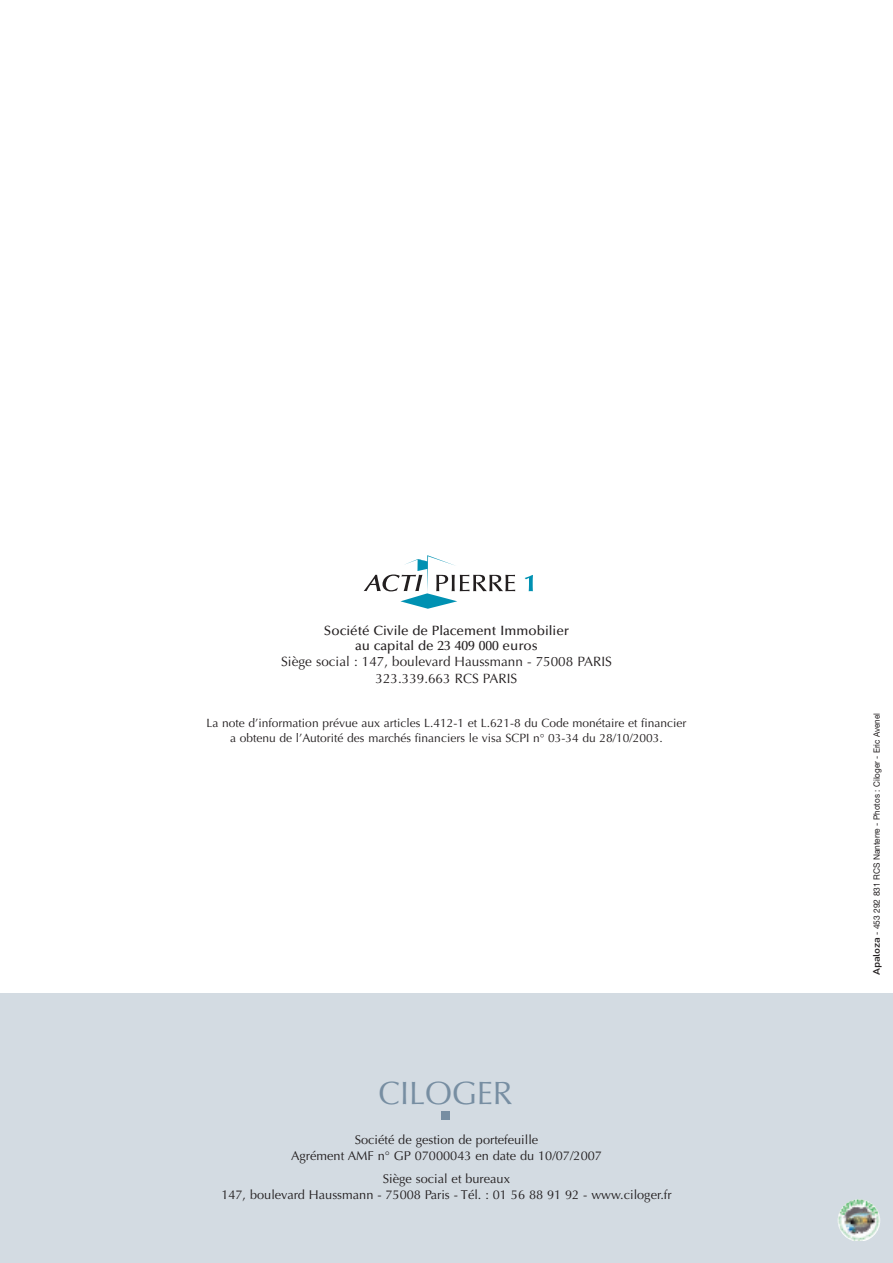
<style>
.page{position:relative;width:893px;height:1263px;background:#fff}
.page>*{position:absolute;margin:0;border:0;box-sizing:border-box;transform-origin:0 0}
.t1{font:32.25px "Optima";color:#778ea2}
.t2{font:13.5px/16.5px "Optima";color:#231f20;text-align:center}
.t3{font:500 13.5px/15px "Optima";color:#231f20;text-align:center}
.t4{font:12.75px/16.5px "Optima";color:#231f20;text-align:center}
.t5{font:12px/14.7px "Optima";color:#231f20;text-align:center}
.t6{font:8.7px "Helvetica Neue";color:#231f20;scale:.96 1}
.s1{font-family:"DIN";font-weight:500;font-size:9.3px}
</style>
<div class="page">
<svg style="left:525px;top:575px;width:8px;height:16px"></svg>
<svg style="left:364px;top:555px;width:151px;height:54px"></svg>
<div style="left:0;top:993px;width:893px;height:270px;background:#d3dbe2"></div>
<div style="left:441px;top:1111px;width:9px;height:9px;background:#778ea2"></div>
<img style="left:838px;top:1199px;width:42px;height:42px">
<p class="t3" style="left:324px;top:624px;width:247px">Société Civile de Placement Immobilier au capital de 23 409 000 euros</p>
<p class="t2" style="left:281px;top:654px;width:332px">Siège social : 147, boulevard Haussmann - 75008 PARIS<br>323.339.663 RCS PARIS</p>
<p class="t5" style="left:207px;top:717px;width:481px">La note d’information prévue aux articles L.412-1 et L.621-8 du Code monétaire et financier a obtenu de l’Autorité des marchés financiers le visa SCPI n° 03-34 du 28/10/2003.</p>
<h1 class="t1" style="left:379px;top:1080px;width:135px">CILOGER</h1>
<p class="t4" style="left:291px;top:1132px;width:312px">Société de gestion de portefeuille<br>Agrément AMF n° GP 07000043 en date du 10/07/2007</p>
<p class="t4" style="left:221px;top:1171px;width:452px">Siège social et bureaux<br>147, boulevard Haussmann - 75008 Paris - Tél. : 01 56 88 91 92 - www.ciloger.fr</p>
<p class="t6" style="left:873px;top:975px;width:274px;rotate:-90deg"><span class="s1">Apaloza</span> - 453 292 831 RCS Nanterre - Photos : Ciloger - Eric Avenel</p>
</div>
